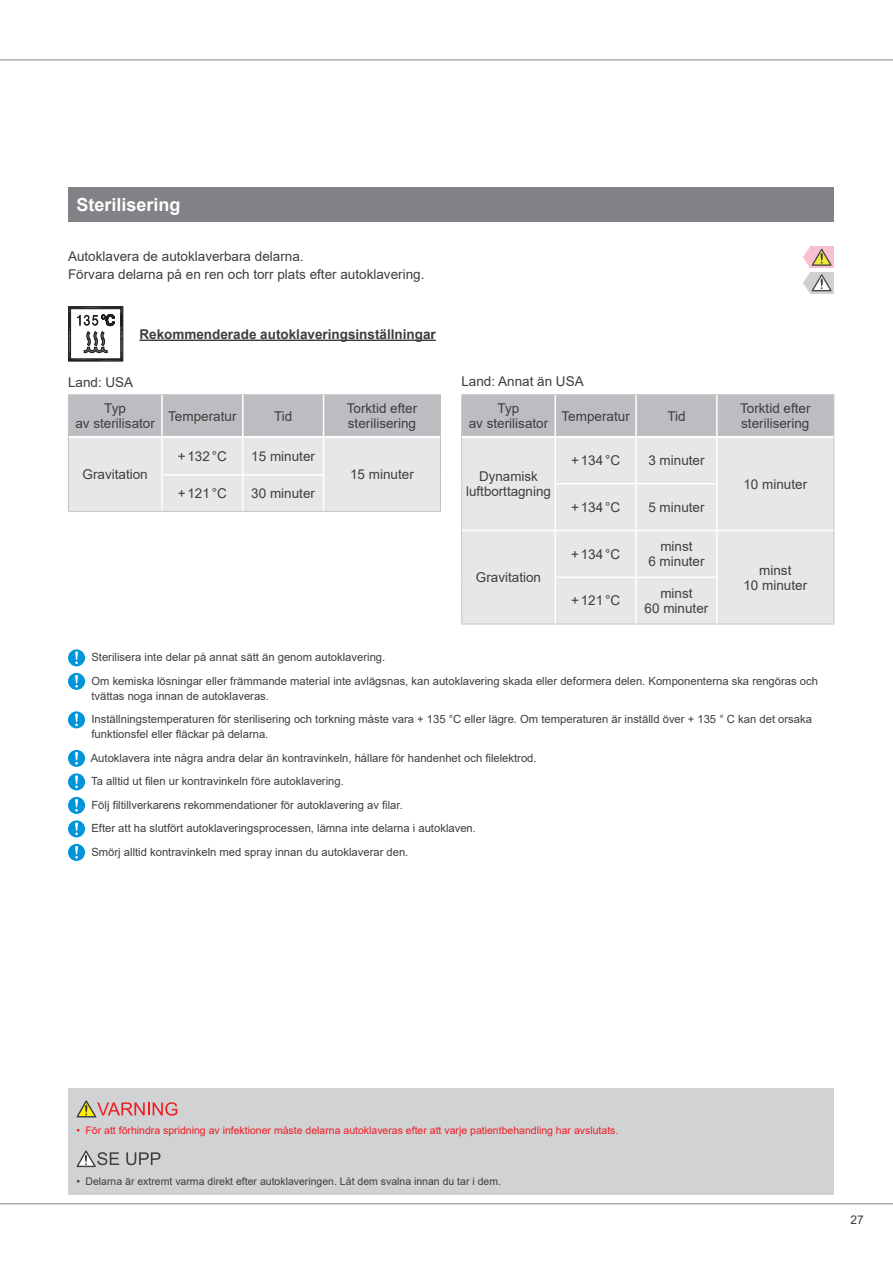
<style>
.page{position:relative;width:893px;height:1263px;background:#fff}
.page>*{position:absolute;margin:0;border:0;box-sizing:border-box;transform-origin:0 0}
.t1{font:700 18px "Arial";color:#fff}
.t2{font:13.5px/15px "Arial";color:#3e3e3f;text-align:center}
.t3{font:700 13.5px "Arial";color:#3e3e3f}
.t4{font:12px "Arial";color:#3e3e3f}
.t5{font:11.25px/23.5px "Arial";color:#3e3e3f}
.t6{font:10.5px "Arial";color:#ee1d23}
.t7{font:10.5px "Arial";color:#3e3e3f}
</style>
<div class="page">
<hr style="left:0;top:1203px;width:893px;height:1px;background:#808285">
<hr style="left:0;top:60px;width:893px;height:1px;background:#808285">
<div style="left:68px;top:1089px;width:765px;height:106px;background:#d1d2d4"></div>
<div style="left:68px;top:187px;width:765px;height:34px;background:#808285"></div>
<svg style="left:68px;top:306px;width:55px;height:55px"></svg>
<div style="left:810px;top:272px;width:23px;height:21px;background:#cfd0d2"></div>
<div style="left:810px;top:247px;width:23px;height:21px;background:#f8c0cf"></div>
<svg style="left:803px;top:247px;width:29px;height:46px"></svg>
<svg style="left:77px;top:1100px;width:100px;height:17px"></svg>
<svg style="left:77px;top:1150px;width:42px;height:17px"></svg>
<svg style="left:126px;top:1152px;width:34px;height:13px"></svg>
<hr style="left:139px;top:340px;width:297px;height:1px;background:#3e3e3f">
<svg style="left:68px;top:649px;width:17px;height:17px"></svg>
<svg style="left:68px;top:673px;width:17px;height:17px"></svg>
<svg style="left:68px;top:711px;width:17px;height:17px"></svg>
<svg style="left:68px;top:750px;width:17px;height:17px"></svg>
<svg style="left:68px;top:773px;width:17px;height:17px"></svg>
<svg style="left:68px;top:797px;width:17px;height:17px"></svg>
<svg style="left:68px;top:820px;width:17px;height:17px"></svg>
<svg style="left:68px;top:844px;width:17px;height:17px"></svg>
<svg style="left:69px;top:395px;width:371px;height:116px"></svg>
<hr style="left:68px;top:394px;width:94px;height:1px;background:#c1c2c4">
<hr style="left:68px;top:395px;width:1px;height:42px;background:#c1c2c4">
<hr style="left:162px;top:394px;width:81px;height:1px;background:#c1c2c4">
<hr style="left:243px;top:394px;width:81px;height:1px;background:#c1c2c4">
<hr style="left:324px;top:394px;width:117px;height:1px;background:#c1c2c4">
<hr style="left:440px;top:395px;width:1px;height:42px;background:#c1c2c4">
<hr style="left:68px;top:437px;width:1px;height:38px;background:#c1c2c4">
<hr style="left:68px;top:475px;width:1px;height:36px;background:#c1c2c4">
<hr style="left:68px;top:511px;width:94px;height:1px;background:#c1c2c4">
<hr style="left:440px;top:437px;width:1px;height:38px;background:#c1c2c4">
<hr style="left:440px;top:475px;width:1px;height:36px;background:#c1c2c4">
<hr style="left:324px;top:511px;width:117px;height:1px;background:#c1c2c4">
<hr style="left:162px;top:511px;width:81px;height:1px;background:#c1c2c4">
<hr style="left:243px;top:511px;width:81px;height:1px;background:#c1c2c4">
<hr style="left:161px;top:395px;width:2px;height:41px;background:#fff">
<hr style="left:242px;top:395px;width:1px;height:41px;background:#fff">
<hr style="left:323px;top:395px;width:1px;height:41px;background:#fff">
<hr style="left:69px;top:436px;width:93px;height:1px;background:#fff">
<hr style="left:69px;top:437px;width:93px;height:1px;background:#fff">
<hr style="left:162px;top:436px;width:81px;height:1px;background:#fff">
<hr style="left:162px;top:437px;width:81px;height:1px;background:#fff">
<hr style="left:243px;top:436px;width:81px;height:1px;background:#fff">
<hr style="left:243px;top:437px;width:81px;height:1px;background:#fff">
<hr style="left:161px;top:438px;width:2px;height:36px;background:#fff">
<hr style="left:242px;top:438px;width:1px;height:36px;background:#fff">
<hr style="left:324px;top:436px;width:116px;height:1px;background:#fff">
<hr style="left:324px;top:437px;width:116px;height:1px;background:#fff">
<hr style="left:323px;top:438px;width:1px;height:36px;background:#fff">
<hr style="left:161px;top:474px;width:82px;height:2px;background:#fff">
<hr style="left:161px;top:476px;width:2px;height:35px;background:#fff">
<hr style="left:243px;top:474px;width:81px;height:2px;background:#fff">
<hr style="left:242px;top:476px;width:1px;height:35px;background:#fff">
<hr style="left:323px;top:476px;width:1px;height:35px;background:#fff">
<div style="left:462px;top:395px;width:371px;height:41px;background:#bcbdc0"></div>
<div style="left:462px;top:438px;width:371px;height:186px;background:#e6e7e9"></div>
<hr style="left:461px;top:394px;width:94px;height:1px;background:#c1c2c4">
<hr style="left:461px;top:395px;width:1px;height:42px;background:#c1c2c4">
<hr style="left:555px;top:394px;width:81px;height:1px;background:#c1c2c4">
<hr style="left:636px;top:394px;width:81px;height:1px;background:#c1c2c4">
<hr style="left:717px;top:394px;width:117px;height:1px;background:#c1c2c4">
<hr style="left:833px;top:395px;width:1px;height:42px;background:#c1c2c4">
<hr style="left:461px;top:437px;width:1px;height:47px;background:#c1c2c4">
<hr style="left:461px;top:484px;width:1px;height:46px;background:#c1c2c4">
<hr style="left:833px;top:437px;width:1px;height:47px;background:#c1c2c4">
<hr style="left:833px;top:484px;width:1px;height:46px;background:#c1c2c4">
<hr style="left:461px;top:530px;width:1px;height:47px;background:#c1c2c4">
<hr style="left:461px;top:577px;width:1px;height:47px;background:#c1c2c4">
<hr style="left:461px;top:624px;width:94px;height:1px;background:#c1c2c4">
<hr style="left:833px;top:530px;width:1px;height:47px;background:#c1c2c4">
<hr style="left:833px;top:577px;width:1px;height:47px;background:#c1c2c4">
<hr style="left:717px;top:624px;width:117px;height:1px;background:#c1c2c4">
<hr style="left:555px;top:624px;width:81px;height:1px;background:#c1c2c4">
<hr style="left:636px;top:624px;width:81px;height:1px;background:#c1c2c4">
<hr style="left:555px;top:395px;width:1px;height:41px;background:#fff">
<hr style="left:635px;top:395px;width:2px;height:41px;background:#fff">
<hr style="left:716px;top:395px;width:2px;height:41px;background:#fff">
<hr style="left:555px;top:438px;width:1px;height:45px;background:#fff">
<hr style="left:635px;top:438px;width:2px;height:45px;background:#fff">
<hr style="left:716px;top:438px;width:2px;height:45px;background:#fff">
<hr style="left:555px;top:483px;width:81px;height:1px;background:#fff">
<hr style="left:555px;top:484px;width:1px;height:46px;background:#fff">
<hr style="left:636px;top:483px;width:82px;height:1px;background:#fff">
<hr style="left:635px;top:484px;width:2px;height:46px;background:#fff">
<hr style="left:716px;top:484px;width:2px;height:46px;background:#fff">
<hr style="left:462px;top:530px;width:93px;height:1px;background:#fff">
<hr style="left:555px;top:530px;width:81px;height:1px;background:#fff">
<hr style="left:555px;top:531px;width:1px;height:45px;background:#fff">
<hr style="left:636px;top:530px;width:81px;height:1px;background:#fff">
<hr style="left:635px;top:531px;width:2px;height:45px;background:#fff">
<hr style="left:717px;top:530px;width:116px;height:1px;background:#fff">
<hr style="left:716px;top:531px;width:2px;height:45px;background:#fff">
<hr style="left:555px;top:576px;width:81px;height:2px;background:#fff">
<hr style="left:555px;top:578px;width:1px;height:46px;background:#fff">
<hr style="left:636px;top:576px;width:82px;height:2px;background:#fff">
<hr style="left:635px;top:578px;width:2px;height:46px;background:#fff">
<hr style="left:716px;top:578px;width:2px;height:46px;background:#fff">
<h1 class="t1" style="left:77px;top:192px;width:106px">Sterilisering</h1>
<p class="t2" style="left:68px;top:247px;width:358px;line-height:18px;text-align:left">Autoklavera de autoklaverbara delarna.<br>Förvara delarna på en ren och torr plats efter autoklavering.</p>
<p class="t3" style="left:139px;top:325px;width:298px">Rekommenderade autoklaveringsinställningar</p>
<p class="t2" style="left:68px;top:375px;width:67px">Land: USA</p>
<p class="t2" style="left:461px;top:374px;width:124px">Land: Annat än USA</p>
<p class="t2" style="left:75px;top:401px;width:81px">Typ<br>av sterilisator</p>
<p class="t2" style="left:168px;top:408px;width:70px">Temperatur</p>
<p class="t2" style="left:274px;top:408px;width:20px">Tid</p>
<p class="t2" style="left:347px;top:401px;width:72px;text-align:left">Torktid efter sterilisering</p>
<p class="t2" style="left:83px;top:467px;width:67px">Gravitation</p>
<p class="t2" style="left:469px;top:401px;width:81px">Typ<br>av sterilisator</p>
<p class="t2" style="left:562px;top:408px;width:70px">Temperatur</p>
<p class="t2" style="left:667px;top:408px;width:20px">Tid</p>
<p class="t2" style="left:740px;top:401px;width:72px;text-align:left">Torktid efter sterilisering</p>
<p class="t2" style="left:178px;top:448px;width:50px">+132°C</p>
<p class="t2" style="left:251px;top:448px;width:65px">15 minuter</p>
<p class="t2" style="left:571px;top:453px;width:50px">+134°C</p>
<p class="t2" style="left:648px;top:453px;width:58px">3 minuter</p>
<p class="t2" style="left:350px;top:467px;width:65px">15 minuter</p>
<p class="t2" style="left:466px;top:469px;width:86px">Dynamisk luftborttagning</p>
<p class="t2" style="left:743px;top:476px;width:65px">10 minuter</p>
<p class="t2" style="left:178px;top:486px;width:50px">+121°C</p>
<p class="t2" style="left:251px;top:486px;width:65px">30 minuter</p>
<p class="t2" style="left:476px;top:570px;width:67px">Gravitation</p>
<p class="t2" style="left:571px;top:500px;width:50px">+134°C</p>
<p class="t2" style="left:648px;top:500px;width:58px">5 minuter</p>
<p class="t2" style="left:571px;top:546px;width:50px">+134°C</p>
<p class="t2" style="left:648px;top:539px;width:58px">minst<br>6 minuter</p>
<p class="t2" style="left:571px;top:593px;width:50px">+121°C</p>
<p class="t2" style="left:645px;top:586px;width:65px">minst<br>60 minuter</p>
<p class="t2" style="left:743px;top:562px;width:65px">minst<br>10 minuter</p>
<p class="t5" style="left:91px;top:645px;width:728px">Sterilisera inte delar på annat sätt än genom autoklavering.<br>Om kemiska lösningar eller främmande material inte avlägsnas, kan autoklavering skada eller deformera delen. Komponenterna ska rengöras och</p>
<p class="t5" style="left:91px;top:684px;width:722px">tvättas noga innan de autoklaveras.<br>Inställningstemperaturen för sterilisering och torkning måste vara + 135 °C eller lägre. Om temperaturen är inställd över + 135 ° C kan det orsaka</p>
<p class="t5" style="left:91px;top:723px;width:447px">funktionsfel eller fläckar på delarna.<br>Autoklavera inte några andra delar än kontravinkeln, hållare för handenhet och filelektrod.<br>Ta alltid ut filen ur kontravinkeln före autoklavering.<br>Följ filtillverkarens rekommendationer för autoklavering av filar.<br>Efter att ha slutfört autoklaveringsprocessen, lämna inte delarna i autoklaven.<br>Smörj alltid kontravinkeln med spray innan du autoklaverar den.</p>
<p class="t6" style="left:77px;top:1123px;width:543px">• För att förhindra spridning av infektioner måste delarna autoklaveras efter att varje patientbehandling har avslutats.</p>
<p class="t7" style="left:77px;top:1174px;width:426px">• Delarna är extremt varma direkt efter autoklaveringen. Låt dem svalna innan du tar i dem.</p>
<p class="t4" style="left:850px;top:1212px;width:15px">27</p>
</div>
